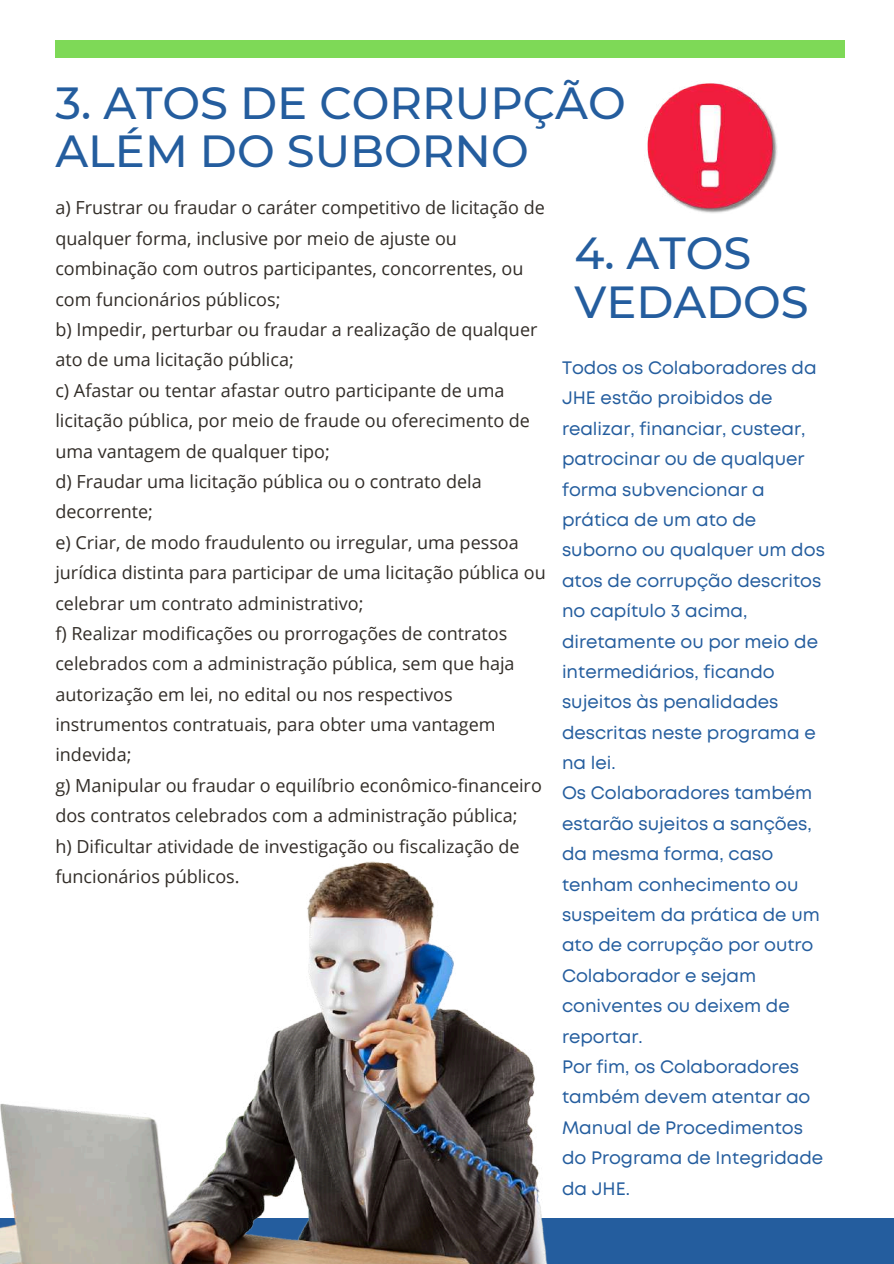
<style>
.page{position:relative;width:894px;height:1264px;background:#fff}
.page>*{position:absolute;margin:0;border:0;box-sizing:border-box;transform-origin:0 0}
.t1{font:500 44.85px/48.3px "Montserrat";color:#245d9e}
.t2{font:18px/30.3px "Open Sans";color:#322d28}
.t3{font:18px/30.3px "Mont";color:#245d9e}
</style>
<div class="page">
<div style="left:55px;top:41px;width:789px;height:16px;background:#7ed957"></div>
<div style="left:0;top:1218px;width:893px;height:45px;background:#245d9e"></div>
<img style="left:647px;top:83px;width:130px;height:130px">
<img style="left:0;top:861px;width:547px;height:402px">
<h1 class="t1" style="left:55px;top:78px;width:572px">3. ATOS DE CORRUPÇÃO<br>ALÉM DO SUBORNO</h1>
<p class="t2" style="left:55px;top:192px;width:491px">a) Frustrar ou fraudar o caráter competitivo de licitação de qualquer forma, inclusive por meio de ajuste ou combinação com outros participantes, concorrentes, ou com funcionários públicos;<br>b) Impedir, perturbar ou fraudar a realização de qualquer ato de uma licitação pública;<br>c) Afastar ou tentar afastar outro participante de uma licitação pública, por meio de fraude ou oferecimento de uma vantagem de qualquer tipo;<br>d) Fraudar uma licitação pública ou o contrato dela decorrente;<br>e) Criar, de modo fraudulento ou irregular, uma pessoa jurídica distinta para participar de uma licitação pública ou celebrar um contrato administrativo;<br>f) Realizar modificações ou prorrogações de contratos celebrados com a administração pública, sem que haja autorização em lei, no edital ou nos respectivos instrumentos contratuais, para obter uma vantagem indevida;<br>g) Manipular ou fraudar o equilíbrio econômico-financeiro dos contratos celebrados com a administração pública;<br>h) Dificultar atividade de investigação ou fiscalização de funcionários públicos.</p>
<h1 class="t1" style="left:574px;top:229px;width:236px">4. ATOS<br>VEDADOS</h1>
<p class="t3" style="left:562px;top:354px;width:264px">Todos os Colaboradores da<br>JHE estão proibidos de realizar, financiar, custear, patrocinar ou de qualquer forma subvencionar a prática de um ato de suborno ou qualquer um dos atos de corrupção descritos no capítulo 3 acima, diretamente ou por meio de intermediários, ficando sujeitos às penalidades descritas neste programa e na lei.<br>Os Colaboradores também estarão sujeitos a sanções, da mesma forma, caso tenham conhecimento ou suspeitem da prática de um ato de corrupção por outro<br>Colaborador e sejam coniventes ou deixem de reportar.<br>Por fim, os Colaboradores também devem atentar ao<br>Manual de Procedimentos do Programa de Integridade da JHE.</p>
</div>
